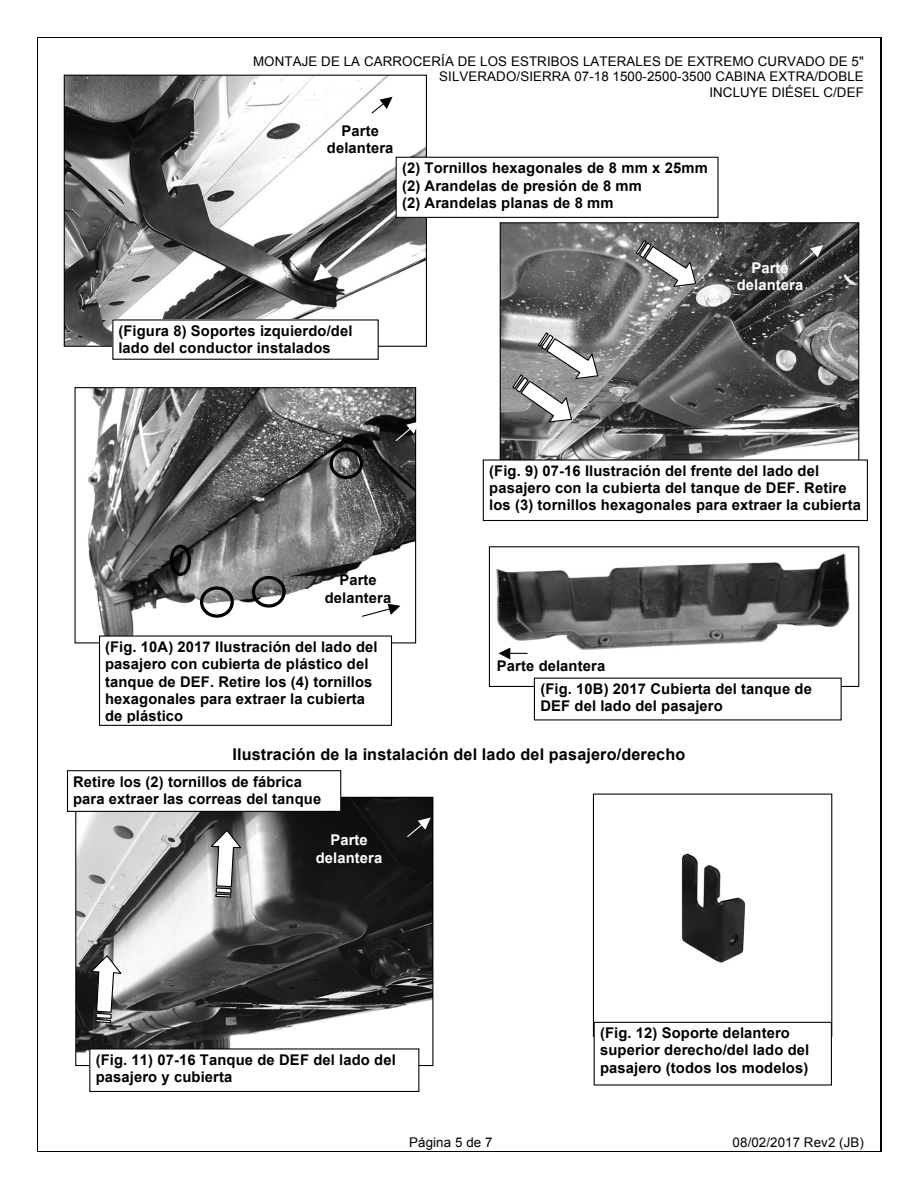
<style>
.page{position:relative;width:918px;height:1188px;background:#fff}
.page>*{position:absolute;margin:0;border:0;box-sizing:border-box;transform-origin:0 0}
.t1{font:700 16.2px "Arial";letter-spacing:.01em;color:#000}
.t2{font:700 14.7px/17.2px "Arial";letter-spacing:.01em;color:#000}
.t3{font:700 14.7px/17.2px "Arial";letter-spacing:.01em;color:#fff;text-align:center}
.t4{font:13.35px/15.5px "Arial";letter-spacing:.01em;color:#000;text-align:right}
</style>
<div class="page">
<img style="left:66px;top:77px;width:359px;height:268px">
<img style="left:502px;top:224px;width:355px;height:235px">
<svg style="left:313px;top:188px;width:110px;height:93px"></svg>
<img style="left:595px;top:853px;width:235px;height:169px">
<div style="left:593px;top:794px;width:239px;height:243px;border:1px solid #000"></div>
<img style="left:77px;top:799px;width:354px;height:265px">
<img style="left:88px;top:389px;width:326px;height:247px">
<div style="left:75px;top:387px;width:341px;height:256px;border:1px solid #000"></div>
<img style="left:496px;top:553px;width:354px;height:132px">
<svg style="left:395px;top:422px;width:22px;height:20px"></svg>
<div style="left:113px;top:320px;width:265px;height:39px;background:#fff"></div>
<svg style="left:371px;top:97px;width:22px;height:17px"></svg>
<svg style="left:799px;top:245px;width:24px;height:21px"></svg>
<div style="left:483px;top:459px;width:385px;height:62px;border:1px solid #000"></div>
<svg style="left:635px;top:239px;width:62px;height:49px"></svg>
<svg style="left:511px;top:331px;width:88px;height:92px"></svg>
<div style="left:396px;top:157px;width:322px;height:60px;background:#fff"></div>
<div style="left:396px;top:157px;width:323px;height:61px;border:1px solid #000"></div>
<div style="left:594px;top:1022px;width:237px;height:63px;background:#fff"></div>
<div style="left:594px;top:1022px;width:238px;height:64px;border:1px solid #000"></div>
<svg style="left:210px;top:829px;width:33px;height:69px"></svg>
<svg style="left:90px;top:954px;width:33px;height:70px"></svg>
<div style="left:90px;top:1049px;width:329px;height:42px;background:#fff"></div>
<div style="left:89px;top:1048px;width:330px;height:44px;border:1px solid #000"></div>
<svg style="left:406px;top:818px;width:25px;height:20px"></svg>
<div style="left:67px;top:771px;width:274px;height:40px;background:#fff"></div>
<div style="left:67px;top:770px;width:274px;height:42px;border:1px solid #000"></div>
<div style="left:99px;top:636px;width:292px;height:89px;background:#fff"></div>
<div style="left:99px;top:636px;width:293px;height:90px;border:1px solid #000"></div>
<svg style="left:361px;top:604px;width:39px;height:14px"></svg>
<div style="left:330px;top:448px;width:33px;height:31px;border:3px solid #000;border-radius:50%"></div>
<div style="left:252px;top:576px;width:34px;height:32px;border:3px solid #000;border-radius:50%"></div>
<div style="left:200px;top:586px;width:34px;height:32px;border:3px solid #000;border-radius:50%"></div>
<div style="left:170px;top:545px;width:21px;height:31px;border:3px solid #000;border-radius:50%"></div>
<div style="left:534px;top:678px;width:307px;height:42px;background:#fff"></div>
<svg style="left:498px;top:648px;width:29px;height:11px"></svg>
<hr style="left:37px;top:37px;width:844px;height:1px;background:#000">
<hr style="left:37px;top:38px;width:1px;height:1113px;background:#000">
<hr style="left:881px;top:38px;width:1px;height:1113px;background:#000">
<hr style="left:37px;top:1151px;width:844px;height:1px;background:#000">
<p class="t4" style="left:253px;top:53px;width:612px">MONTAJE DE LA CARROCERÍA DE LOS ESTRIBOS LATERALES DE EXTREMO CURVADO DE 5"<br>SILVERADO/SIERRA 07-18 1500-2500-3500 CABINA EXTRA/DOBLE<br>INCLUYE DIÉSEL C/DEF</p>
<p class="t2" style="left:327px;top:123px;width:68px;text-align:center">Parte delantera</p>
<p class="t2" style="left:402px;top:160px;width:307px">(2) Tornillos hexagonales de 8 mm x 25mm (2) Arandelas de presión de 8 mm<br>(2) Arandelas planas de 8 mm</p>
<p class="t2" style="left:118px;top:322px;width:236px">(Figura 8) Soportes izquierdo/del lado del conductor instalados</p>
<p class="t3" style="left:737px;top:259px;width:68px">Parte delantera</p>
<p class="t2" style="left:325px;top:572px;width:68px;text-align:center">Parte delantera</p>
<p class="t2" style="left:105px;top:638px;width:274px">(Fig. 10A) 2017 Ilustración del lado del pasajero con cubierta de plástico del tanque de DEF. Retire los (4) tornillos hexagonales para extraer la cubierta de plástico</p>
<p class="t2" style="left:489px;top:462px;width:373px">(Fig. 9) 07-16 Ilustración del frente del lado del pasajero con la cubierta del tanque de DEF. Retire los (3) tornillos hexagonales para extraer la cubierta</p>
<p class="t2" style="left:497px;top:657px;width:110px">Parte delantera</p>
<p class="t2" style="left:540px;top:680px;width:273px">(Fig. 10B) 2017 Cubierta del tanque de<br>DEF del lado del pasajero</p>
<p class="t1" style="left:233px;top:745px;width:454px">Ilustración de la instalación del lado del pasajero/derecho</p>
<p class="t2" style="left:73px;top:773px;width:250px;line-height:17.7px">Retire los (2) tornillos de fábrica para extraer las correas del tanque</p>
<p class="t3" style="left:316px;top:832px;width:68px">Parte delantera</p>
<p class="t2" style="left:96px;top:1051px;width:302px">(Fig. 11) 07-16 Tanque de DEF del lado del pasajero y cubierta</p>
<p class="t2" style="left:600px;top:1024px;width:211px">(Fig. 12) Soporte delantero superior derecho/del lado del pasajero (todos los modelos)</p>
<p class="t4" style="left:409px;top:1135px;width:85px">Página 5 de 7</p>
<p class="t4" style="left:733px;top:1135px;width:133px">08/02/2017 Rev2 (JB)</p>
</div>
